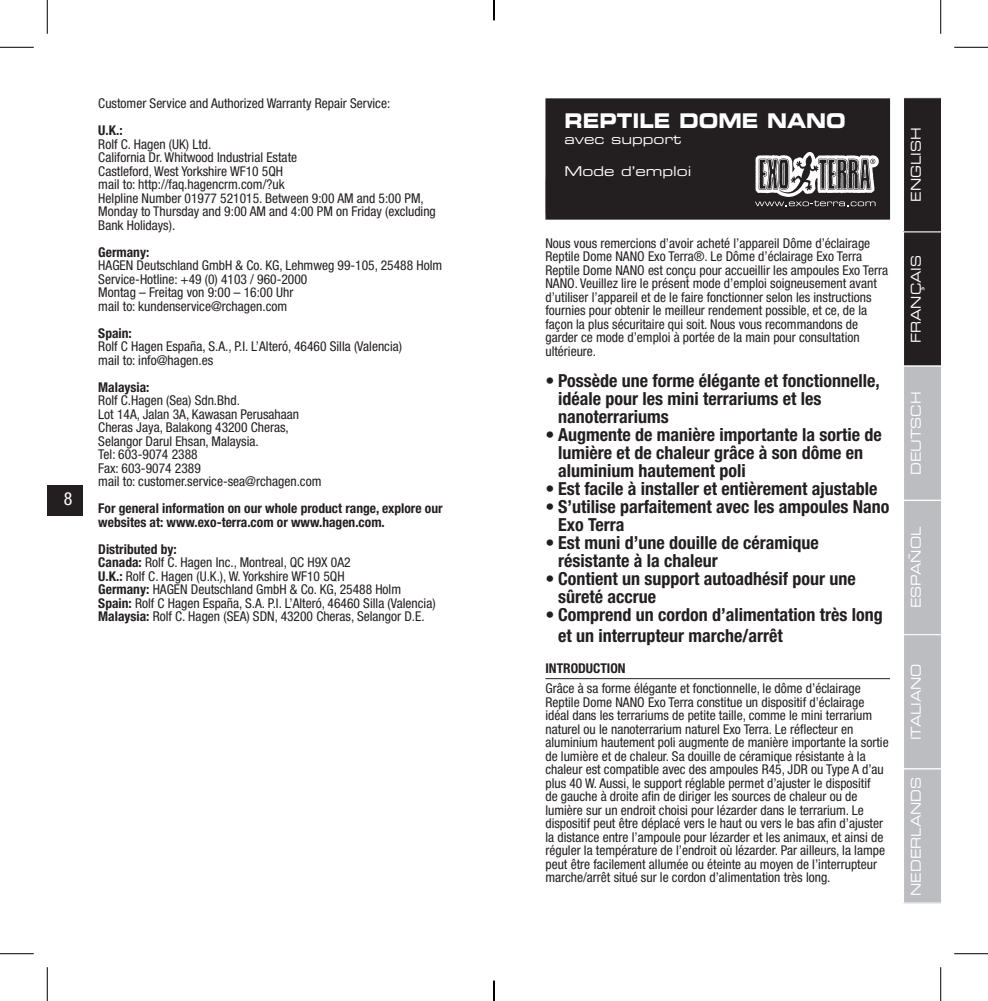
<style>
.page{position:relative;width:988px;height:1001px;background:#fff}
.page>*{position:absolute;margin:0;border:0;box-sizing:border-box;transform-origin:0 0}
.t1{font:20.25px "Eurostile LT Std Bold Ex 2";color:#fff;scale:.87 1}
.t2{font:700 condensed 18px/18px "Helvetica Neue LT Std";color:#231f20}
.t3{font:condensed 18px "Helvetica Neue LT Std";color:#fff}
.t4{font:condensed 13.5px/13.5px "Helvetica Neue LT Std";color:#231f20}
.t5{font:700 condensed 13.5px/13.5px "Helvetica Neue LT Std";color:#231f20}
.t6{font:13.5px "Eurostile LT Std Ex 2";color:#fff;scale:.9 1}
.t7{font:13.5px "Eurostile LT Std Ex 2";color:#fff}
.s1{font-weight:700}
</style>
<div class="page">
<div style="left:47px;top:485px;width:36px;height:30px;background:#231f20"></div>
<hr style="left:545px;top:678px;width:345px;height:1px;background:#231f20">
<div style="left:546px;top:99px;width:342px;height:119px;background:#231f20"></div>
<div style="left:545px;top:98px;width:345px;height:121px;border:2px solid #231f20"></div>
<svg style="left:755px;top:152px;width:123px;height:54px"></svg>
<svg style="left:903px;top:97px;width:37px;height:806px;background:#8d8c8f"></svg>
<hr style="left:0;top:47px;width:34px;height:1px;background:#000">
<hr style="left:954px;top:47px;width:33px;height:1px;background:#000">
<hr style="left:0;top:953px;width:34px;height:1px;background:#000">
<hr style="left:954px;top:953px;width:33px;height:1px;background:#000">
<hr style="left:47px;top:0;width:1px;height:34px;background:#000">
<hr style="left:47px;top:966px;width:1px;height:34px;background:#000">
<hr style="left:940px;top:0;width:1px;height:34px;background:#000">
<hr style="left:940px;top:966px;width:1px;height:34px;background:#000">
<svg style="left:493px;top:0;width:1px;height:20px"></svg>
<svg style="left:493px;top:980px;width:1px;height:20px"></svg>
<h2 class="t3" style="left:64px;top:488px;width:10px">8</h2>
<p class="t4" style="left:98px;top:96px;width:293px">Customer Service and Authorized Warranty Repair Service:</p>
<p class="t5" style="left:98px;top:123px;width:26px">U.K.:</p>
<p class="t4" style="left:98px;top:137px;width:339px">Rolf C. Hagen (UK) Ltd.<br>California Dr. Whitwood Industrial Estate<br>Castleford, West Yorkshire WF10 5QH<br>mail to: http://faq.hagencrm.com/?uk<br>Helpline Number 01977 521015. Between 9:00 AM and 5:00 PM, Monday to Thursday and 9:00 AM and 4:00 PM on Friday (excluding Bank Holidays).</p>
<p class="t5" style="left:98px;top:245px;width:53px">Germany:</p>
<p class="t4" style="left:98px;top:258px;width:345px">HAGEN Deutschland GmbH &amp; Co. KG, Lehmweg 99-105, 25488 Holm Service-Hotline: +49 (0) 4103 / 960-2000<br>Montag – Freitag von 9:00 – 16:00 Uhr<br>mail to: kundenservice@rchagen.com</p>
<p class="t5" style="left:98px;top:326px;width:35px">Spain:</p>
<p class="t4" style="left:98px;top:339px;width:305px">Rolf C Hagen España, S.A., P.I. L’Alteró, 46460 Silla (Valencia) mail to: info@hagen.es</p>
<p class="t5" style="left:98px;top:380px;width:53px">Malaysia:</p>
<p class="t4" style="left:98px;top:393px;width:225px">Rolf C.Hagen (Sea) Sdn.Bhd.<br>Lot 14A, Jalan 3A, Kawasan Perusahaan<br>Cheras Jaya, Balakong 43200 Cheras,<br>Selangor Darul Ehsan, Malaysia.<br>Tel: 603-9074 2388<br>Fax: 603-9074 2389<br>mail to: customer.service-sea@rchagen.com</p>
<p class="t5" style="left:98px;top:501px;width:346px">For general information on our whole product range, explore our websites at: www.exo-terra.com or www.hagen.com.</p>
<p class="t4" style="left:98px;top:542px;width:339px"><span class="s1">Distributed by:<br>Canada:</span> Rolf C. Hagen Inc., Montreal, QC H9X 0A2<br><span class="s1">U.K.:</span> Rolf C. Hagen (U.K.), W. Yorkshire WF10 5QH<br><span class="s1">Germany:</span> HAGEN Deutschland GmbH &amp; Co. KG, 25488 Holm <span class="s1">Spain:</span> Rolf C Hagen España, S.A. P.I. L’Alteró, 46460 Silla (Valencia)<br><span class="s1">Malaysia:</span> Rolf C. Hagen (SEA) SDN, 43200 Cheras, Selangor D.E.</p>
<h1 class="t1" style="left:564px;top:106px;width:325px">REPTILE DOME NANO</h1>
<p class="t7" style="left:564px;top:130px;width:118px">avec support</p>
<p class="t7" style="left:564px;top:162px;width:128px">Mode d’emploi</p>
<p class="t4" style="left:545px;top:236px;width:344px">Nous vous remercions d’avoir acheté l’appareil Dôme d’éclairage Reptile Dome NANO Exo Terra®. Le Dôme d’éclairage Exo Terra Reptile Dome NANO est conçu pour accueillir les ampoules Exo Terra NANO. Veuillez lire le présent mode d’emploi soigneusement avant d’utiliser l’appareil et de le faire fonctionner selon les instructions fournies pour obtenir le meilleur rendement possible, et ce, de la façon la plus sécuritaire qui soit. Nous vous recommandons de garder ce mode d’emploi à portée de la main pour consultation ultérieure.</p>
<h2 class="t2" style="left:558px;top:371px;width:323px;text-indent:-13px">• Possède une forme élégante et fonctionnelle, idéale pour les mini terrariums et les nanoterrariums</h2>
<h2 class="t2" style="left:558px;top:425px;width:325px;text-indent:-13px">• Augmente de manière importante la sortie de lumière et de chaleur grâce à son dôme en aluminium hautement poli</h2>
<h2 class="t2" style="left:545px;top:479px;width:333px">• Est facile à installer et entièrement ajustable</h2>
<h2 class="t2" style="left:558px;top:497px;width:332px;text-indent:-13px">• S’utilise parfaitement avec les ampoules Nano<br>Exo Terra</h2>
<h2 class="t2" style="left:558px;top:533px;width:262px;text-indent:-13px">• Est muni d’une douille de céramique résistante à la chaleur</h2>
<h2 class="t2" style="left:558px;top:569px;width:299px;text-indent:-13px">• Contient un support autoadhésif pour une sûreté accrue</h2>
<h2 class="t2" style="left:558px;top:604px;width:326px;line-height:20.2px;text-indent:-13px">• Comprend un cordon d’alimentation très long et un interrupteur marche/arrêt</h2>
<p class="t5" style="left:545px;top:661px;width:82px">INTRODUCTION</p>
<p class="t4" style="left:545px;top:681px;width:345px">Grâce à sa forme élégante et fonctionnelle, le dôme d’éclairage Reptile Dome NANO Exo Terra constitue un dispositif d’éclairage idéal dans les terrariums de petite taille, comme le mini terrarium naturel ou le nanoterrarium naturel Exo Terra. Le réflecteur en aluminium hautement poli augmente de manière importante la sortie de lumière et de chaleur. Sa douille de céramique résistante à la chaleur est compatible avec des ampoules R45, JDR ou Type A d’au plus 40 W. Aussi, le support réglable permet d’ajuster le dispositif<br>de gauche à droite afin de diriger les sources de chaleur ou de lumière sur un endroit choisi pour lézarder dans le terrarium. Le dispositif peut être déplacé vers le haut ou vers le bas afin d’ajuster la distance entre l’ampoule pour lézarder et les animaux, et ainsi de réguler la température de l’endroit où lézarder. Par ailleurs, la lampe peut être facilement allumée ou éteinte au moyen de l’interrupteur marche/arrêt situé sur le cordon d’alimentation très long.</p>
<p class="t6" style="left:906px;top:202px;width:84px;rotate:-90deg">ENGLISH</p>
<p class="t6" style="left:906px;top:343px;width:99px;rotate:-90deg">FRANÇAIS</p>
<p class="t6" style="left:906px;top:475px;width:94px;rotate:-90deg">DEUTSCH</p>
<p class="t6" style="left:906px;top:608px;width:92px;rotate:-90deg">ESPAÑOL</p>
<p class="t6" style="left:906px;top:740px;width:87px;rotate:-90deg">ITALIANO</p>
<p class="t6" style="left:906px;top:895px;width:133px;rotate:-90deg">NEDERLANDS</p>
</div>
